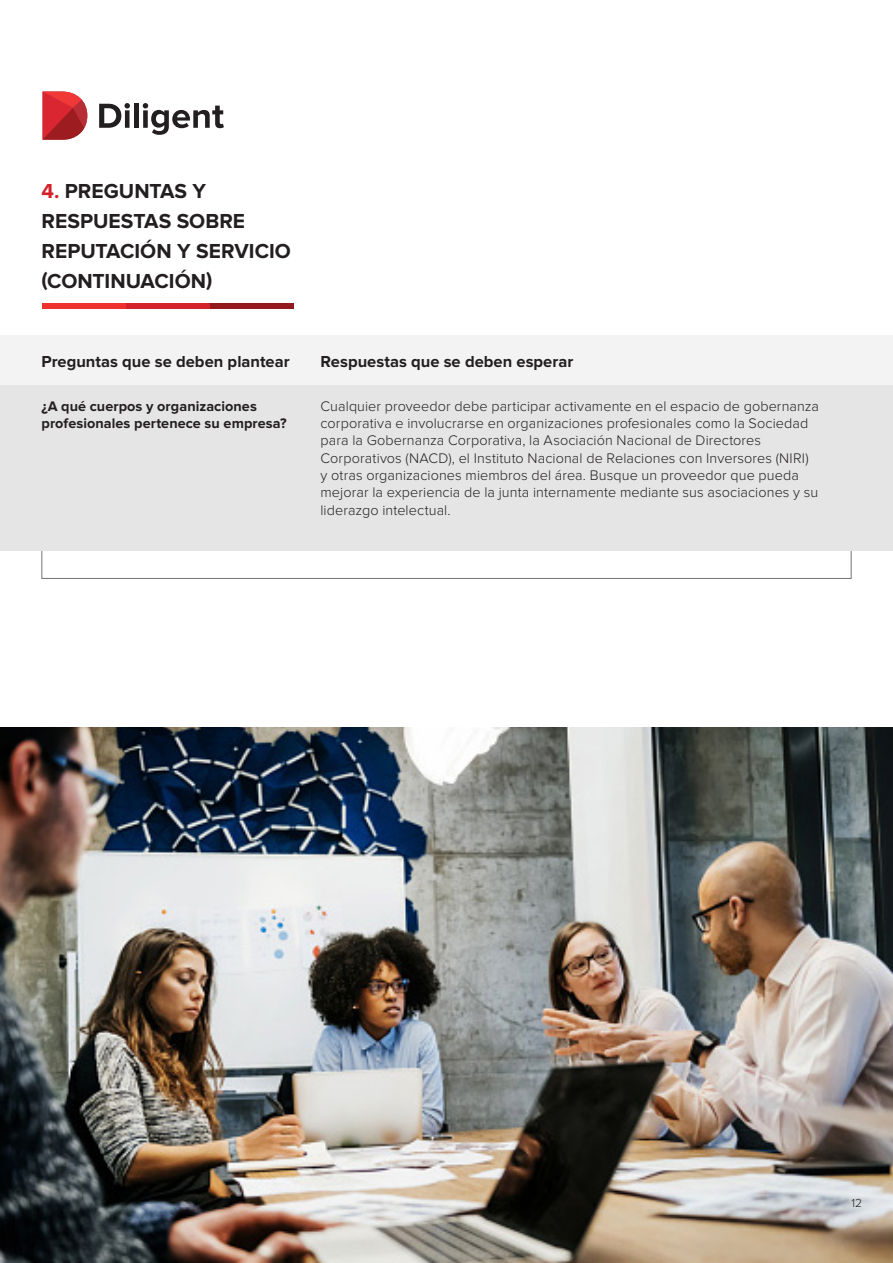
<style>
.page{position:relative;width:893px;height:1263px;background:#fff}
.page>*{position:absolute;margin:0;border:0;box-sizing:border-box;transform-origin:0 0}
.Header_CAPS{font:700 21px/30px "Proxima Nova";color:#231f20}
.Body_Text{font:700 16.5px "Proxima Nova";color:#231f20}
.Body_Text-2{font:300 14.4px/17.2px "Proxima Nova";letter-spacing:.005em;color:#231f20}
.Body_Text-3{font:700 14.4px/17.2px "Proxima Nova";letter-spacing:.005em;color:#231f20}
.t1{font:300 12px "Proxima Nova";color:#231f20}
.s1{color:#d3222a}
</style>
<div class="page">
<svg style="left:99px;top:103px;width:31px;height:25px"></svg>
<div style="left:134px;top:104px;width:5px;height:24px;background:#231f20"></div>
<svg style="left:143px;top:103px;width:81px;height:32px"></svg>
<svg style="left:42px;top:91px;width:45px;height:49px"></svg>
<div style="left:42px;top:542px;width:809px;height:37px;border:1px solid #6f7377"></div>
<div style="left:42px;top:303px;width:84px;height:5px;background:#ee312e"></div>
<div style="left:126px;top:303px;width:84px;height:5px;background:#d3222a"></div>
<div style="left:210px;top:303px;width:83px;height:5px;background:#921a1d"></div>
<div style="left:0;top:384px;width:893px;height:167px;background:#e5e5e5"></div>
<div style="left:0;top:335px;width:893px;height:49px;background:#f3f3f3"></div>
<img style="left:0;top:728px;width:893px;height:534px">
<p class="Header_CAPS" style="left:41px;top:176px;width:251px"><span class="s1">4.</span> PREGUNTAS Y<br>RESPUESTAS SOBRE<br>REPUTACIÓN Y SERVICIO (CONTINUACIÓN)</p>
<p class="Body_Text" style="left:41px;top:354px;width:250px">Preguntas que se deben plantear</p>
<p class="Body_Text" style="left:320px;top:354px;width:254px">Respuestas que se deben esperar</p>
<p class="Body_Text-3" style="left:41px;top:398px;width:247px">¿A qué cuerpos y organizaciones profesionales pertenece su empresa?</p>
<p class="Body_Text-2" style="left:320px;top:398px;width:500px">Cualquier proveedor debe participar activamente en el espacio de gobernanza corporativa e involucrarse en organizaciones profesionales como la Sociedad para la Gobernanza Corporativa, la Asociación Nacional de Directores Corporativos (NACD), el Instituto Nacional de Relaciones con Inversores (NIRI) y otras organizaciones miembros del área. Busque un proveedor que pueda mejorar la experiencia de la junta internamente mediante sus asociaciones y su liderazgo intelectual.</p>
<p class="t1" style="left:851px;top:1197px;width:12px">12</p>
<p class="t1" style="left:851px;top:1202px;width:12px">12</p>
</div>
